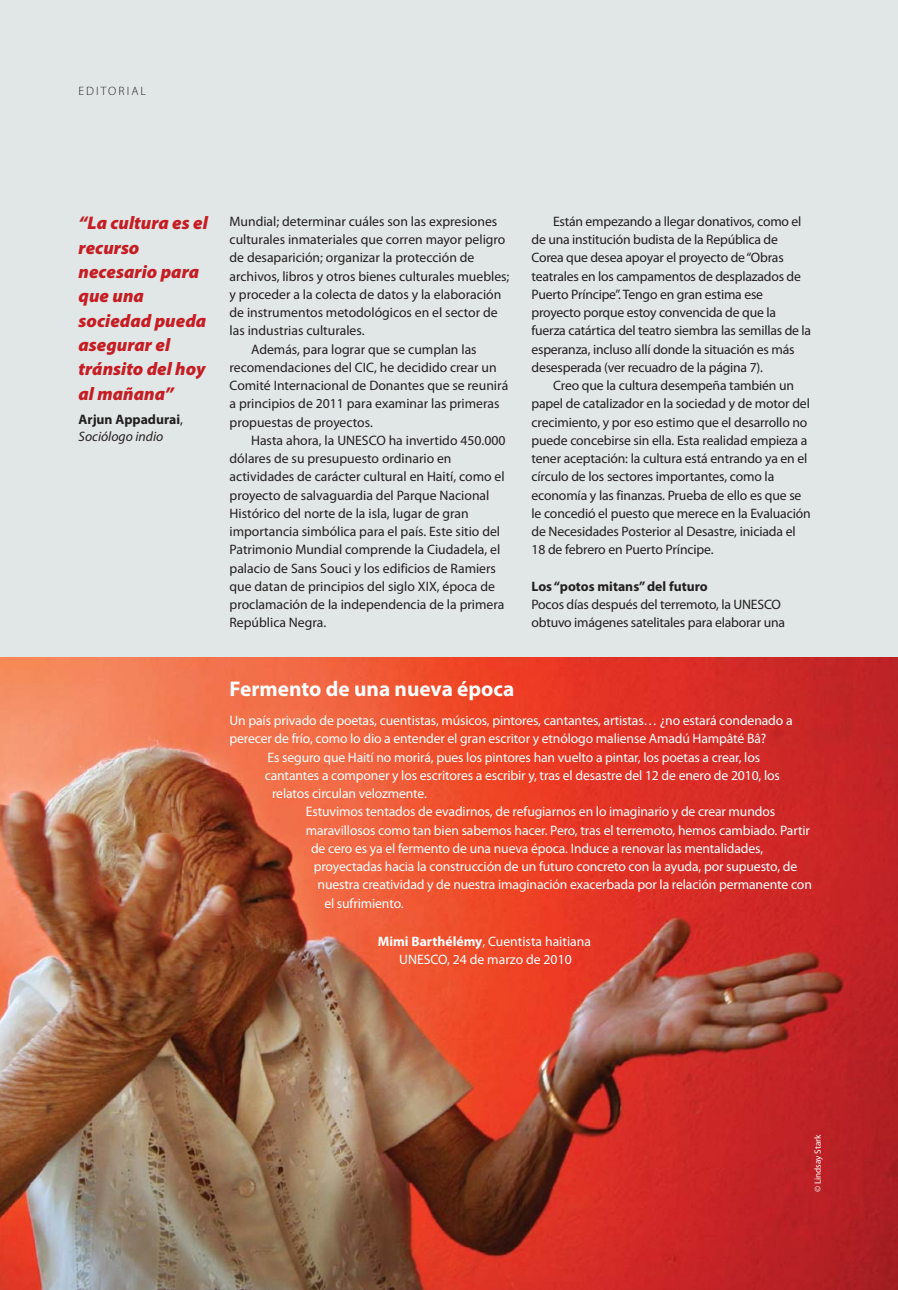
<style>
.page{position:relative;width:898px;height:1290px;background:#e1e7e6}
.page>*{position:absolute;margin:0;border:0;box-sizing:border-box;transform-origin:0 0}
.t1{font:700 21.35px "Myriad Pro";color:#fff}
.t2{font:italic 900 18.2px/24.3px "Myriad Pro";color:#c51d23}
.t3{font:13.65px/18.2px "Myriad Pro";letter-spacing:-.01em;color:#231f20}
.t4{font:13.65px/18.2px "Myriad Pro";letter-spacing:-.01em;color:#fff;text-align:center}
.t5{font:700 13.65px/16.8px "Myriad Pro";color:#231f20}
.t6{font:300 12.25px "Myriad Pro";letter-spacing:.17em;color:#231f20}
.t7{font:9.1px "Myriad Pro";color:#fff}
.s1{font-weight:400}
.s2{font-weight:400;font-style:italic}
.s3{font-weight:700}
</style>
<div class="page">
<img style="left:0;top:657px;width:898px;height:633px">
<p class="t6" style="left:79px;top:86px;width:69px">EDITORIAL</p>
<h2 class="t2" style="left:79px;top:212px;width:131px">“La cultura es el recurso necesario para que una sociedad pueda asegurar el tránsito del hoy al mañana”</h2>
<p class="t5" style="left:79px;top:412px;width:106px">Arjun Appadurai<span class="s1">,<br></span><span class="s2">Sociólogo indio</span></p>
<p class="t3" style="left:229px;top:213px;width:269px">Mundial; determinar cuáles son las expresiones</p>
<p class="t3" style="left:229px;top:231px;width:277px">culturales inmateriales que corren mayor peligro</p>
<p class="t3" style="left:229px;top:250px;width:246px">de desaparición; organizar la protección de</p>
<p class="t3" style="left:229px;top:268px;width:281px">archivos, libros y otros bienes culturales muebles;</p>
<p class="t3" style="left:229px;top:286px;width:273px">y proceder a la colecta de datos y la elaboración</p>
<p class="t3" style="left:229px;top:304px;width:270px">de instrumentos metodológicos en el sector de</p>
<p class="t3" style="left:229px;top:323px;width:137px">las industrias culturales.</p>
<p class="t3" style="left:251px;top:341px;width:227px">Además, para lograr que se cumplan las</p>
<p class="t3" style="left:229px;top:359px;width:269px">recomendaciones del CIC, he decidido crear un</p>
<p class="t3" style="left:229px;top:377px;width:280px">Comité Internacional de Donantes que se reunirá</p>
<p class="t3" style="left:229px;top:396px;width:272px">a principios de 2011 para examinar las primeras</p>
<p class="t3" style="left:229px;top:414px;width:145px">propuestas de proyectos.</p>
<p class="t3" style="left:251px;top:432px;width:256px">Hasta ahora, la UNESCO ha invertido 450.000</p>
<p class="t3" style="left:229px;top:450px;width:223px">dólares de su presupuesto ordinario en</p>
<p class="t3" style="left:229px;top:469px;width:277px">actividades de carácter cultural en Haití, como el</p>
<p class="t3" style="left:229px;top:487px;width:261px">proyecto de salvaguardia del Parque Nacional</p>
<p class="t3" style="left:229px;top:505px;width:241px">Histórico del norte de la isla, lugar de gran</p>
<p class="t3" style="left:229px;top:523px;width:272px">importancia simbólica para el país. Este sitio del</p>
<p class="t3" style="left:229px;top:542px;width:272px">Patrimonio Mundial comprende la Ciudadela, el</p>
<p class="t3" style="left:229px;top:560px;width:268px">palacio de Sans Souci y los edificios de Ramiers</p>
<p class="t3" style="left:229px;top:578px;width:267px">que datan de principios del siglo XIX, época de</p>
<p class="t3" style="left:229px;top:596px;width:276px">proclamación de la independencia de la primera</p>
<p class="t3" style="left:229px;top:615px;width:98px">República Negra.</p>
<p class="t3" style="left:531px;top:213px;width:281px;text-indent:22px">Están empezando a llegar donativos, como el de una institución budista de la República de Corea que desea apoyar el proyecto de “Obras teatrales en los campamentos de desplazados de Puerto Príncipe”. Tengo en gran estima ese proyecto porque estoy convencida de que la fuerza catártica del teatro siembra las semillas de la esperanza, incluso allí donde la situación es más desesperada (ver recuadro de la página 7).</p>
<p class="t3" style="left:531px;top:377px;width:281px;text-indent:22px">Creo que la cultura desempeña también un papel de catalizador en la sociedad y de motor del crecimiento, y por eso estimo que el desarrollo no puede concebirse sin ella. Esta realidad empieza a tener aceptación: la cultura está entrando ya en el círculo de los sectores importantes, como la economía y las finanzas. Prueba de ello es que se le concedió el puesto que merece en la Evaluación de Necesidades Posterior al Desastre, iniciada el 18 de febrero en Puerto Príncipe.</p>
<p class="t5" style="left:531px;top:579px;width:178px">Los “potos mitans” del futuro</p>
<p class="t3" style="left:531px;top:596px;width:255px">Pocos días después del terremoto, la UNESCO obtuvo imágenes satelitales para elaborar una</p>
<h1 class="t1" style="left:229px;top:680px;width:286px">Fermento de una nueva época</h1>
<p class="t4" style="left:229px;top:712px;width:564px">Un país privado de poetas, cuentistas, músicos, pintores, cantantes, artistas… ¿no estará condenado a</p>
<p class="t4" style="left:229px;top:730px;width:538px">perecer de frío, como lo dio a entender el gran escritor y etnólogo maliense Amadú Hampâté Bâ?</p>
<p class="t4" style="left:267px;top:749px;width:494px">Es seguro que Haití no morirá, pues los pintores han vuelto a pintar, los poetas a crear, los</p>
<p class="t4" style="left:265px;top:767px;width:517px">cantantes a componer y los escritores a escribir y, tras el desastre del 12 de enero de 2010, los</p>
<p class="t4" style="left:272px;top:785px;width:156px">relatos circulan velozmente.</p>
<p class="t4" style="left:306px;top:803px;width:471px">Estuvimos tentados de evadirnos, de refugiarnos en lo imaginario y de crear mundos</p>
<p class="t4" style="left:306px;top:822px;width:505px">maravillosos como tan bien sabemos hacer. Pero, tras el terremoto, hemos cambiado. Partir</p>
<p class="t4" style="left:311px;top:840px;width:454px">de cero es ya el fermento de una nueva época. Induce a renovar las mentalidades,</p>
<p class="t4" style="left:314px;top:858px;width:485px">proyectadas hacia la construcción de un futuro concreto con la ayuda, por supuesto, de</p>
<p class="t4" style="left:317px;top:876px;width:496px">nuestra creatividad y de nuestra imaginación exacerbada por la relación permanente con</p>
<p class="t4" style="left:324px;top:895px;width:81px">el sufrimiento.</p>
<p class="t4" style="left:378px;top:933px;width:215px"><span class="s3">Mimi Barthélémy</span>, Cuentista haitiana<br>UNESCO, 24 de marzo de 2010</p>
<p class="t7" style="left:814px;top:1192px;width:60px;rotate:-90deg">© Lindsay Stark</p>
</div>
